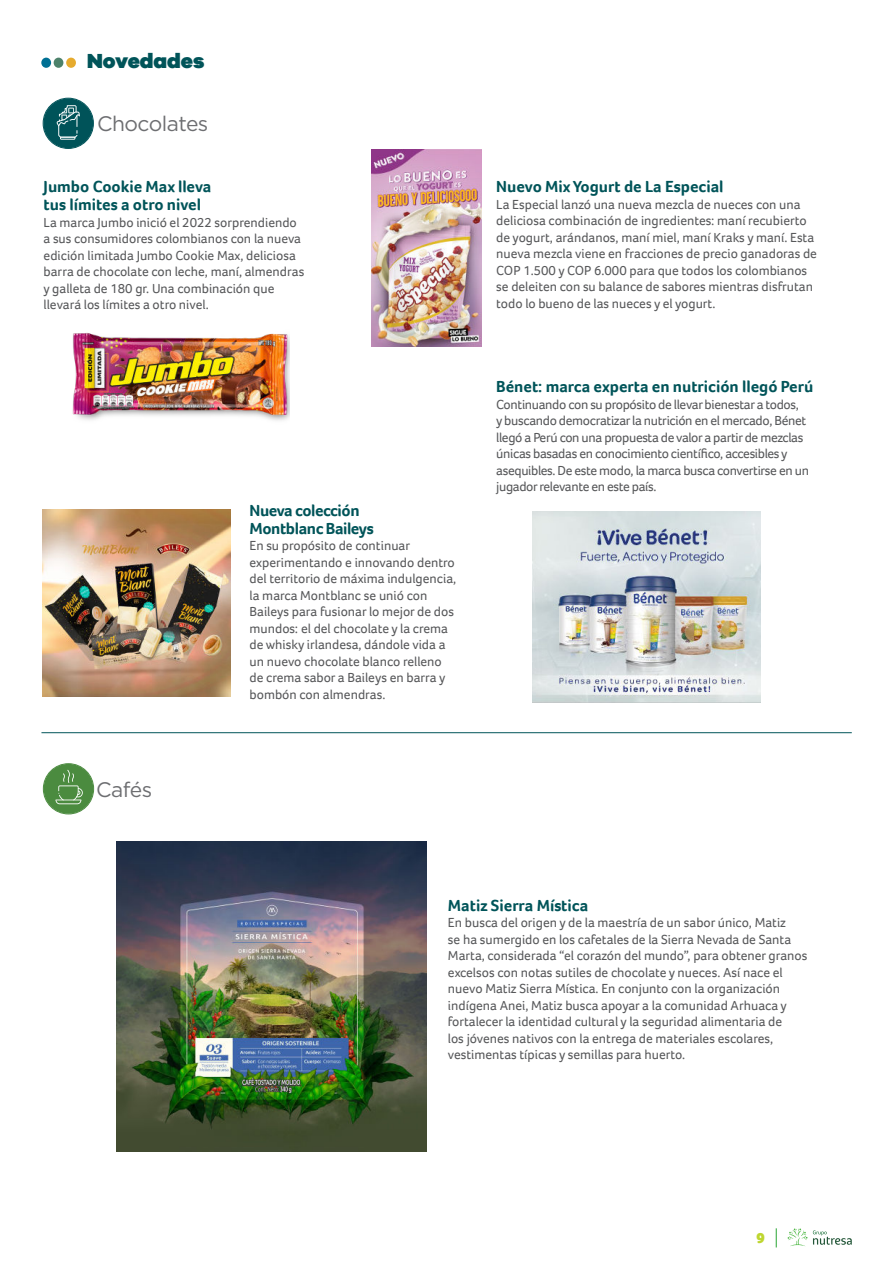
<style>
.page{position:relative;width:893px;height:1263px;background:#fff}
.page>*{position:absolute;margin:0;border:0;box-sizing:border-box;transform-origin:0 0}
.t1{font:21px "Gotham";letter-spacing:-.025em;color:#6d6e71}
.t2{font:900 21px "Galano Grotesque";color:#005459}
.t3{font:700 16.5px/18px "Foco";color:#005459}
.t4{font:700 16.5px/18px "Foco";letter-spacing:-.025em;color:#005459}
.t5{font:900 15px "Foco";color:#bed630}
.t6{font:13.5px/16.5px "Foco";color:#57585a}
.t7{font:13.5px/16.5px "Foco";letter-spacing:-.025em;color:#57585a}
</style>
<div class="page">
<svg style="left:787px;top:1228px;width:65px;height:18px"></svg>
<svg style="left:776px;top:1228px;width:1px;height:19px"></svg>
<div style="left:66px;top:58px;width:10px;height:10px;background:#e6ab2e;border-radius:50%"></div>
<div style="left:41px;top:58px;width:10px;height:10px;background:#007094;border-radius:50%"></div>
<div style="left:54px;top:58px;width:9px;height:10px;background:#4d826b;border-radius:50%"></div>
<img style="left:532px;top:511px;width:228px;height:191px">
<img style="left:72px;top:333px;width:217px;height:88px">
<img style="left:371px;top:150px;width:110px;height:196px">
<img style="left:43px;top:509px;width:188px;height:188px">
<img style="left:116px;top:842px;width:310px;height:310px">
<hr style="left:41px;top:732px;width:811px;height:1px;background:#005459">
<div style="left:43px;top:98px;width:50px;height:50px;background:#005359;border-radius:50%"></div>
<div style="left:43px;top:98px;width:51px;height:51px;border:1px solid #005359;border-radius:50%"></div>
<svg style="left:57px;top:105px;width:23px;height:35px"></svg>
<div style="left:44px;top:764px;width:49px;height:50px;background:#4b8b3f;border-radius:50%"></div>
<div style="left:43px;top:763px;width:51px;height:51px;border:1px solid #4b8b3f;border-radius:50%"></div>
<svg style="left:56px;top:770px;width:27px;height:34px"></svg>
<h1 class="t2" style="left:87px;top:49px;width:119px">Novedades</h1>
<h1 class="t1" style="left:97px;top:114px;width:113px">Chocolates</h1>
<p class="t3" style="left:44px;top:178px;width:169px">Jumbo Cookie Max lleva tus límites a otro nivel</p>
<p class="t6" style="left:44px;top:214px;width:262px">La marca Jumbo inició el 2022 sorprendiendo a sus consumidores colombianos con la nueva edición limitada Jumbo Cookie Max, deliciosa barra de chocolate con leche, maní, almendras y galleta de 180 gr. Una combinación que llevará los límites a otro nivel.</p>
<h1 class="t1" style="left:96px;top:780px;width:57px">Cafés</h1>
<p class="t4" style="left:250px;top:501px;width:126px">Nueva colección<br>Montblanc Baileys</p>
<p class="t6" style="left:250px;top:537px;width:208px">En su propósito de continuar experimentando e innovando dentro del territorio de máxima indulgencia, la marca Montblanc se unió con<br>Baileys para fusionar lo mejor de dos mundos: el del chocolate y la crema de whisky irlandesa, dándole vida a un nuevo chocolate blanco relleno de crema sabor a Baileys en barra y bombón con almendras.</p>
<p class="t3" style="left:496px;top:178px;width:229px">Nuevo Mix Yogurt de La Especial</p>
<p class="t6" style="left:496px;top:196px;width:322px">La Especial lanzó una nueva mezcla de nueces con una deliciosa combinación de ingredientes: maní recubierto de yogurt, arándanos, maní miel, maní Kraks y maní. Esta nueva mezcla viene en fracciones de precio ganadoras de COP 1.500 y COP 6.000 para que todos los colombianos se deleiten con su balance de sabores mientras disfrutan todo lo bueno de las nueces y el yogurt.</p>
<p class="t3" style="left:496px;top:378px;width:318px">Bénet: marca experta en nutrición llegó Perú</p>
<p class="t7" style="left:496px;top:396px;width:314px">Continuando con su propósito de llevar bienestar a todos,<br>y buscando democratizar la nutrición en el mercado, Bénet llegó a Perú con una propuesta de valor a partir de mezclas únicas basadas en conocimiento científico, accesibles y asequibles. De este modo, la marca busca convertirse en un jugador relevante en este país.</p>
<p class="t3" style="left:448px;top:896px;width:142px">Matiz Sierra Mística</p>
<p class="t6" style="left:448px;top:915px;width:361px">En busca del origen y de la maestría de un sabor único, Matiz<br>se ha sumergido en los cafetales de la Sierra Nevada de Santa Marta, considerada “el corazón del mundo”, para obtener granos excelsos con notas sutiles de chocolate y nueces. Así nace el nuevo Matiz Sierra Mística. En conjunto con la organización indígena Anei, Matiz busca apoyar a la comunidad Arhuaca y fortalecer la identidad cultural y la seguridad alimentaria de<br>los jóvenes nativos con la entrega de materiales escolares, vestimentas típicas y semillas para huerto.</p>
<p class="t5" style="left:756px;top:1228px;width:10px">9</p>
</div>
